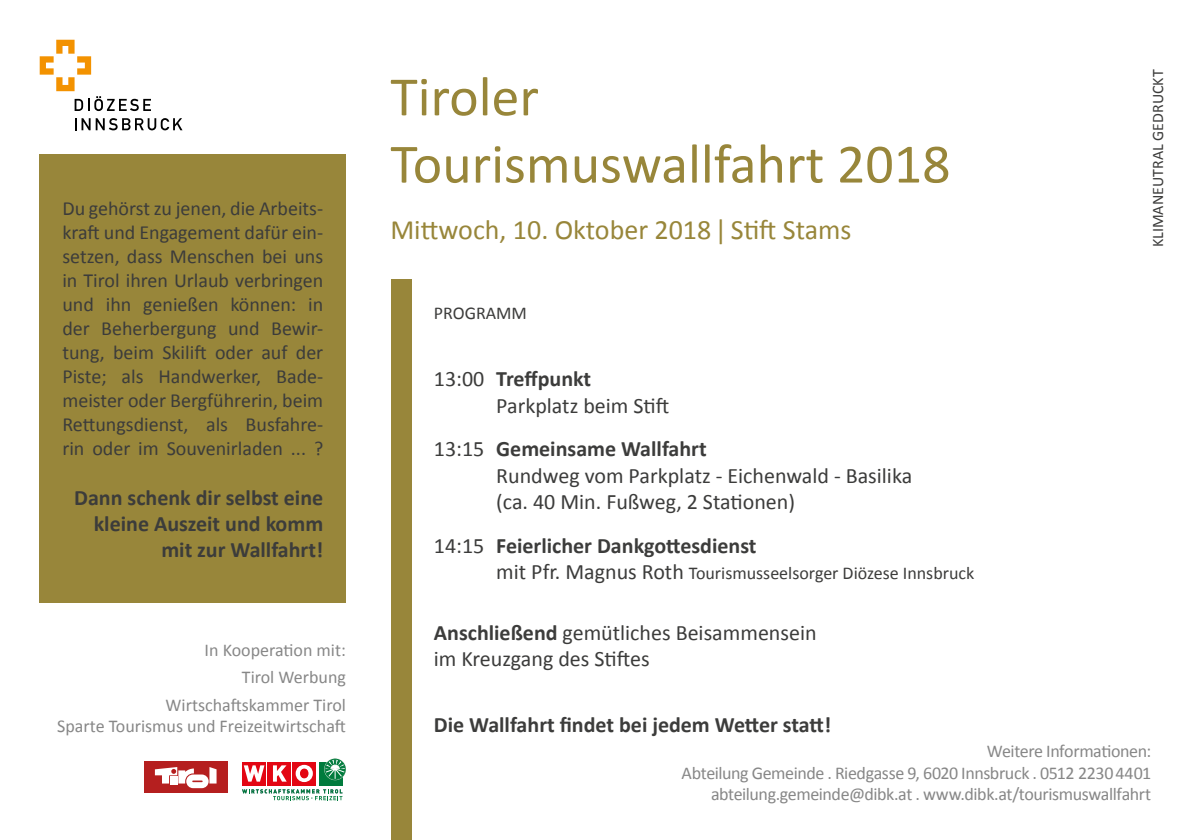
<style>
.page{position:relative;width:1191px;height:840px;background:#fff}
.page>*{position:absolute;margin:0;border:0;box-sizing:border-box;transform-origin:0 0}
.t1{font:56px/67.2px "Calibri";color:#98863a}
.t2{font:28px "Calibri";color:#98863a}
.t3{font:22px/26.4px "Calibri";color:#3c3c3b}
.t4{font:700 22px/26.4px "Calibri";color:#3c3c3b;text-align:right}
.t5{font:20px/24px "Calibri";color:#3c3c3b;text-align:justify}
.t6{font:18px/21.6px "Calibri";letter-spacing:-.02em;color:#878787;text-align:right}
.t7{font:18px/27.2px "Calibri";color:#878787;text-align:right}
.t8{font:18px "Calibri";color:#3c3c3b}
.t9{font:16px "Calibri";color:#3c3c3b}
.s1{font-weight:700}
.s2{font-weight:400}
.s3{font-size:22px}
</style>
<div class="page">
<div style="left:391px;top:279px;width:21px;height:560px;background:#98863a"></div>
<div style="left:40px;top:154px;width:306px;height:448px;background:#98863a"></div>
<div style="left:144px;top:760px;width:83px;height:32px;background:#b51f1f"></div>
<svg style="left:155px;top:767px;width:61px;height:20px"></svg>
<div style="left:318px;top:761px;width:24px;height:24px;background:#007b3d"></div>
<div style="left:292px;top:761px;width:24px;height:24px;background:#e30613"></div>
<div style="left:267px;top:761px;width:24px;height:24px;background:#e30613"></div>
<svg style="left:273px;top:765px;width:14px;height:16px"></svg>
<div style="left:242px;top:761px;width:24px;height:24px;background:#e30613"></div>
<svg style="left:244px;top:765px;width:20px;height:16px"></svg>
<svg style="left:296px;top:764px;width:17px;height:17px"></svg>
<div style="left:300px;top:768px;width:8px;height:9px;background:#e30613;border-radius:50%"></div>
<div style="left:300px;top:768px;width:8px;height:9px;border:1px solid #e30613;border-radius:50%"></div>
<svg style="left:324px;top:760px;width:22px;height:19px"></svg>
<div style="left:324px;top:758px;width:22px;height:21px;border:1px solid #d6e1d4;border-radius:50%"></div>
<div style="left:325px;top:758px;width:20px;height:21px;border:1px solid #007b3d;border-radius:50%"></div>
<svg style="left:242px;top:789px;width:100px;height:10px"></svg>
<svg style="left:75px;top:118px;width:1px;height:12px"></svg>
<svg style="left:82px;top:118px;width:100px;height:12px"></svg>
<svg style="left:40px;top:40px;width:111px;height:71px"></svg>
<p class="t5" style="left:62px;top:196px;width:262px">Du gehörst zu jenen, die Arbeits&shy;kraft und Engagement dafür ein&shy;setzen, dass Menschen bei uns in Tirol ihren Urlaub verbringen und ihn genießen können: in der Beherbergung und Bewir&shy;tung, beim Skilift oder auf der Piste; als Handwerker, Bade&shy;meister oder Bergführerin, beim Rettungsdienst, als Busfahre&shy;rin oder im Souvenirladen ... ?</p>
<p class="t4" style="left:74px;top:484px;width:250px">Dann schenk dir selbst eine kleine Auszeit und komm mit zur Wallfahrt!</p>
<p class="t7" style="left:166px;top:636px;width:182px">In Kooperation mit:<br>Tirol Werbung<br>Wirtschaftskammer Tirol</p>
<p class="t7" style="left:57px;top:712px;width:290px">Sparte Tourismus und Freizeitwirtschaft</p>
<h1 class="t1" style="left:390px;top:63px;width:562px">Tiroler<br>Tourismuswallfahrt 2018</h1>
<h2 class="t2" style="left:390px;top:212px;width:462px">Mittwoch, 10. Oktober 2018 Stift Stams</h2>
<p class="t8" style="left:434px;top:301px;width:95px">PROGRAMM</p>
<p class="t3" style="left:496px;top:366px;width:175px;text-indent:-62px">13:00 <span class="s1">Treffpunkt<br></span>Parkplatz beim Stift</p>
<p class="t3" style="left:496px;top:435px;width:417px;text-indent:-62px">13:15 <span class="s1">Gemeinsame Wallfahrt<br></span>Rundweg vom Parkplatz - Eichenwald - Basilika (ca. 40 Min. Fußweg, 2 Stationen)</p>
<p class="t4" style="left:434px;top:532px;width:324px"><span class="s2">14:15</span> Feierlicher Dankgottesdienst</p>
<p class="t8" style="left:496px;top:561px;width:479px"><span class="s3">mit Pfr. Magnus Roth</span> Tourismusseelsorger Diözese Innsbruck</p>
<p class="t3" style="left:434px;top:618px;width:384px"><span class="s1">Anschließend</span> gemütliches Beisammensein im Kreuzgang des Stiftes</p>
<p class="t4" style="left:434px;top:711px;width:399px">Die Wallfahrt findet bei jedem Wetter statt!</p>
<p class="t9" style="left:1147px;top:247px;width:179px;rotate:-90deg">KLIMANEUTRAL GEDRUCKT</p>
<p class="t6" style="left:681px;top:739px;width:471px">Weitere Informationen:<br>Abteilung Gemeinde . Riedgasse 9, 6020 Innsbruck . 0512 2230 4401 abteilung.gemeinde@dibk.at . www.dibk.at/tourismuswallfahrt</p>
</div>
